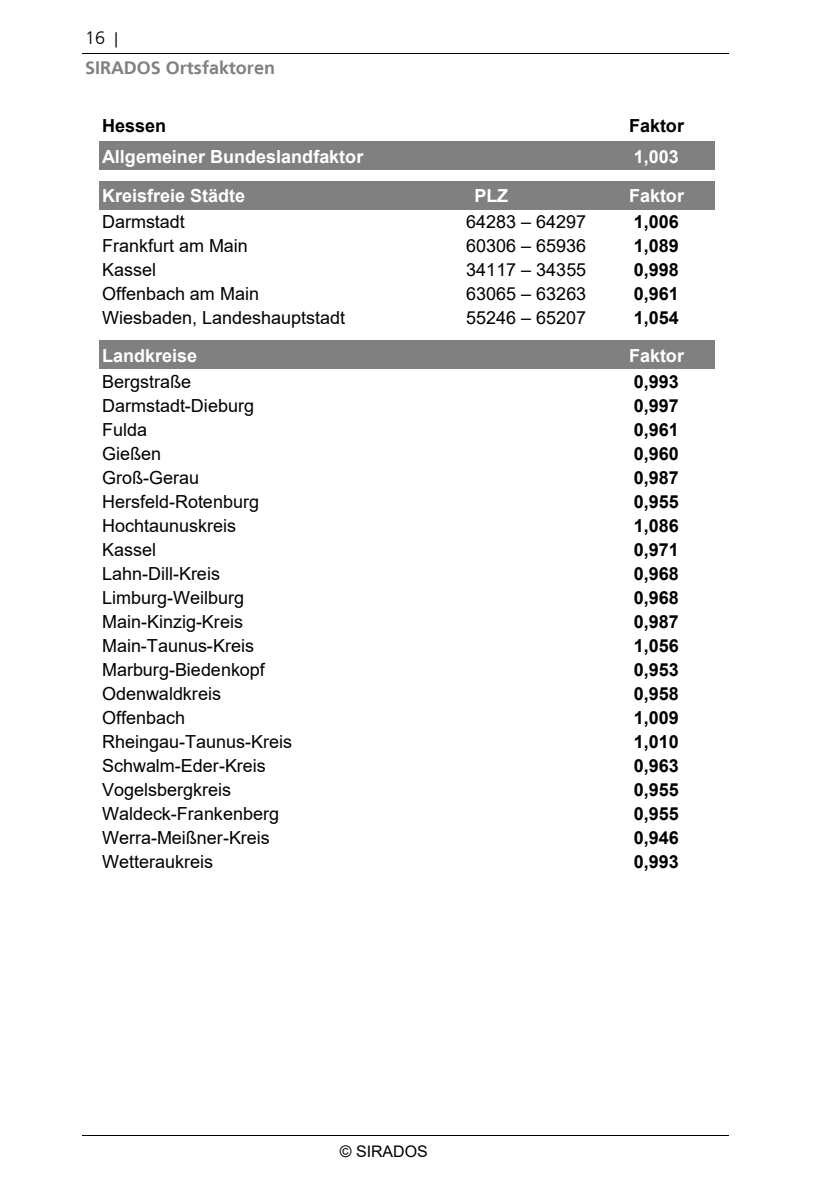
<style>
.page{position:relative;width:840px;height:1190px;background:#fff}
.page>*{position:absolute;margin:0;border:0;box-sizing:border-box;transform-origin:0 0}
.t1{font:18px "Arial";color:#000}
.t2{font:700 18px "Arial";color:#000}
.t3{font:700 18px "Arial";color:#fff}
.t4{font:700 18px/30.2px "Frutiger LT";color:#808080}
.t5{font:16px "Arial";color:#000}
.s1{font-weight:300;color:#000}
.s2{font-family:"Arial";font-weight:400;font-size:16px;color:#000}
</style>
<div class="page">
<hr style="left:82px;top:53px;width:647px;height:1px;background:#000">
<hr style="left:82px;top:1135px;width:647px;height:1px;background:#000">
<div style="left:99px;top:141px;width:356px;height:28px;background:#808080"></div>
<div style="left:455px;top:141px;width:146px;height:28px;background:#808080"></div>
<div style="left:601px;top:141px;width:114px;height:28px;background:#808080"></div>
<div style="left:99px;top:181px;width:356px;height:28px;background:#808080"></div>
<div style="left:455px;top:181px;width:146px;height:28px;background:#808080"></div>
<div style="left:601px;top:181px;width:114px;height:28px;background:#808080"></div>
<div style="left:99px;top:341px;width:356px;height:28px;background:#808080"></div>
<div style="left:455px;top:341px;width:146px;height:28px;background:#808080"></div>
<div style="left:601px;top:341px;width:114px;height:28px;background:#808080"></div>
<p class="t4" style="left:85px;top:24px;width:191px"><span class="s1">16</span> <span class="s2">|<br></span>SIRADOS Ortsfaktoren</p>
<p class="t2" style="left:102px;top:116px;width:65px">Hessen</p>
<p class="t2" style="left:629px;top:116px;width:57px">Faktor</p>
<p class="t3" style="left:102px;top:146px;width:263px">Allgemeiner Bundeslandfaktor</p>
<p class="t3" style="left:634px;top:146px;width:46px">1,003</p>
<p class="t3" style="left:102px;top:186px;width:145px">Kreisfreie Städte</p>
<p class="t3" style="left:474px;top:186px;width:35px">PLZ</p>
<p class="t3" style="left:629px;top:186px;width:57px">Faktor</p>
<p class="t1" style="left:102px;top:212px;width:84px">Darmstadt</p>
<p class="t1" style="left:466px;top:212px;width:122px">64283 – 64297</p>
<p class="t2" style="left:634px;top:212px;width:46px">1,006</p>
<p class="t1" style="left:102px;top:236px;width:147px">Frankfurt am Main</p>
<p class="t1" style="left:466px;top:236px;width:122px">60306 – 65936</p>
<p class="t2" style="left:634px;top:236px;width:46px">1,089</p>
<p class="t1" style="left:102px;top:260px;width:55px">Kassel</p>
<p class="t1" style="left:466px;top:260px;width:122px">34117 – 34355</p>
<p class="t2" style="left:634px;top:260px;width:46px">0,998</p>
<p class="t1" style="left:102px;top:284px;width:158px">Offenbach am Main</p>
<p class="t1" style="left:466px;top:284px;width:122px">63065 – 63263</p>
<p class="t2" style="left:634px;top:284px;width:46px">0,961</p>
<p class="t1" style="left:102px;top:308px;width:245px">Wiesbaden, Landeshauptstadt</p>
<p class="t1" style="left:466px;top:308px;width:122px">55246 – 65207</p>
<p class="t2" style="left:634px;top:308px;width:46px">1,054</p>
<p class="t3" style="left:102px;top:346px;width:97px">Landkreise</p>
<p class="t3" style="left:629px;top:346px;width:57px">Faktor</p>
<p class="t1" style="left:102px;top:372px;width:91px">Bergstraße</p>
<p class="t2" style="left:634px;top:372px;width:46px">0,993</p>
<p class="t1" style="left:102px;top:396px;width:153px">Darmstadt-Dieburg</p>
<p class="t2" style="left:634px;top:396px;width:46px">0,997</p>
<p class="t1" style="left:102px;top:420px;width:46px">Fulda</p>
<p class="t2" style="left:634px;top:420px;width:46px">0,961</p>
<p class="t1" style="left:102px;top:444px;width:60px">Gießen</p>
<p class="t2" style="left:634px;top:444px;width:46px">0,960</p>
<p class="t1" style="left:102px;top:468px;width:98px">Groß-Gerau</p>
<p class="t2" style="left:634px;top:468px;width:46px">0,987</p>
<p class="t1" style="left:102px;top:492px;width:158px">Hersfeld-Rotenburg</p>
<p class="t2" style="left:634px;top:492px;width:46px">0,955</p>
<p class="t1" style="left:102px;top:516px;width:136px">Hochtaunuskreis</p>
<p class="t2" style="left:634px;top:516px;width:46px">1,086</p>
<p class="t1" style="left:102px;top:540px;width:56px">Kassel</p>
<p class="t2" style="left:634px;top:540px;width:46px">0,971</p>
<p class="t1" style="left:102px;top:564px;width:119px">Lahn-Dill-Kreis</p>
<p class="t2" style="left:634px;top:564px;width:46px">0,968</p>
<p class="t1" style="left:102px;top:588px;width:144px">Limburg-Weilburg</p>
<p class="t2" style="left:634px;top:588px;width:46px">0,968</p>
<p class="t1" style="left:102px;top:612px;width:142px">Main-Kinzig-Kreis</p>
<p class="t2" style="left:634px;top:612px;width:46px">0,987</p>
<p class="t1" style="left:102px;top:636px;width:153px">Main-Taunus-Kreis</p>
<p class="t2" style="left:634px;top:636px;width:46px">1,056</p>
<p class="t1" style="left:102px;top:660px;width:164px">Marburg-Biedenkopf</p>
<p class="t2" style="left:634px;top:660px;width:46px">0,953</p>
<p class="t1" style="left:102px;top:684px;width:120px">Odenwaldkreis</p>
<p class="t2" style="left:634px;top:684px;width:46px">0,958</p>
<p class="t1" style="left:102px;top:708px;width:84px">Offenbach</p>
<p class="t2" style="left:634px;top:708px;width:46px">1,009</p>
<p class="t1" style="left:102px;top:732px;width:191px">Rheingau-Taunus-Kreis</p>
<p class="t2" style="left:634px;top:732px;width:46px">1,010</p>
<p class="t1" style="left:102px;top:756px;width:165px">Schwalm-Eder-Kreis</p>
<p class="t2" style="left:634px;top:756px;width:46px">0,963</p>
<p class="t1" style="left:102px;top:780px;width:131px">Vogelsbergkreis</p>
<p class="t2" style="left:634px;top:780px;width:46px">0,955</p>
<p class="t1" style="left:102px;top:804px;width:178px">Waldeck-Frankenberg</p>
<p class="t2" style="left:634px;top:804px;width:46px">0,955</p>
<p class="t1" style="left:102px;top:828px;width:169px">Werra-Meißner-Kreis</p>
<p class="t2" style="left:634px;top:828px;width:46px">0,946</p>
<p class="t1" style="left:102px;top:852px;width:113px">Wetteraukreis</p>
<p class="t2" style="left:634px;top:852px;width:46px">0,993</p>
<p class="t5" style="left:340px;top:1142px;width:90px">© SIRADOS</p>
</div>
